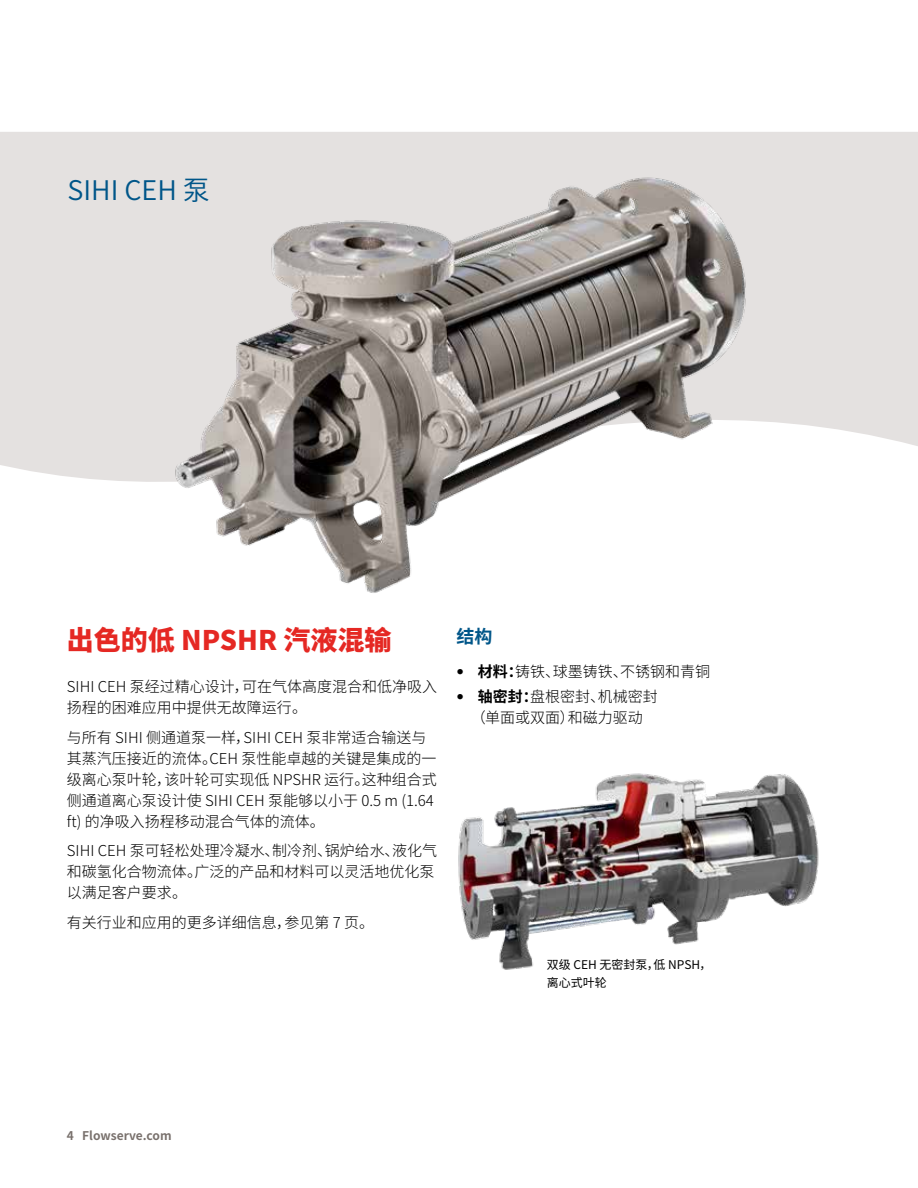
<style>
.page{position:relative;width:918px;height:1188px;background:#fff}
.page>*{position:absolute;margin:0;border:0;box-sizing:border-box;transform-origin:0 0}
.t1{font:800 27px "Source Han Sans SC";color:#e52823}
.t2{font:27px "Source Han Sans SC";color:#005689}
.t3{font:700 18px "Source Han Sans SC";color:#005689}
.t4{font:300 15px/21px "Source Han Sans SC";color:#000}
.t5{font:12px/18px "Source Han Sans SC";color:#000}
.t6{font:700 12px "Source Han Sans SC";color:#79716d}
.s1{font-family:"Helvetica Neue LT Pro";font-weight:400}
.s2{font-weight:700}
</style>
<div class="page">
<img style="left:458px;top:773px;width:361px;height:197px">
<svg style="left:0;top:132px;width:918px;height:348px;background:#e6e3e2"></svg>
<img style="left:102px;top:132px;width:705px;height:461px">
<h1 class="t2" style="left:68px;top:175px;width:144px">SIHI CEH 泵</h1>
<h1 class="t1" style="left:67px;top:625px;width:326px">出色的低 NPSHR 汽液混输</h1>
<p class="t4" style="left:67px;top:677px;width:372px">SIHI CEH 泵经过精心设计，可在气体高度混合和低净吸入扬程的困难应用中提供无故障运行。</p>
<p class="t4" style="left:67px;top:727px;width:371px">与所有 SIHI 侧通道泵一样，SIHI CEH 泵非常适合输送与其蒸汽压接近的流体。CEH 泵性能卓越的关键是集成的一级离心泵叶轮，该叶轮可实现低 NPSHR 运行。这种组合式侧通道离心泵设计使 SIHI CEH 泵能够以小于 0.5 m (1.64 ft) 的净吸入扬程移动混合气体的流体。</p>
<p class="t4" style="left:67px;top:841px;width:372px">SIHI CEH 泵可轻松处理冷凝水、制冷剂、锅炉给水、液化气和碳氢化合物流体。广泛的产品和材料可以灵活地优化泵以满足客户要求。</p>
<p class="t4" style="left:67px;top:912px;width:309px">有关行业和应用的更多详细信息，参见第 7 页。</p>
<p class="t3" style="left:457px;top:626px;width:37px">结构</p>
<p class="t4" style="left:457px;top:661px;width:255px"><span class="s1">•</span> <span class="s2">材料：</span>铸铁、球墨铸铁、不锈钢和青铜</p>
<p class="t4" style="left:457px;top:686px;width:203px;text-align:center"><span class="s1">•</span> <span class="s2">轴密封：</span>盘根密封、机械密封（单面或双面）和磁力驱动</p>
<p class="t5" style="left:547px;top:955px;width:166px">双级 CEH 无密封泵，低 NPSH，离心式叶轮</p>
<p class="t6" style="left:67px;top:1128px;width:106px">4 Flowserve.com</p>
</div>
